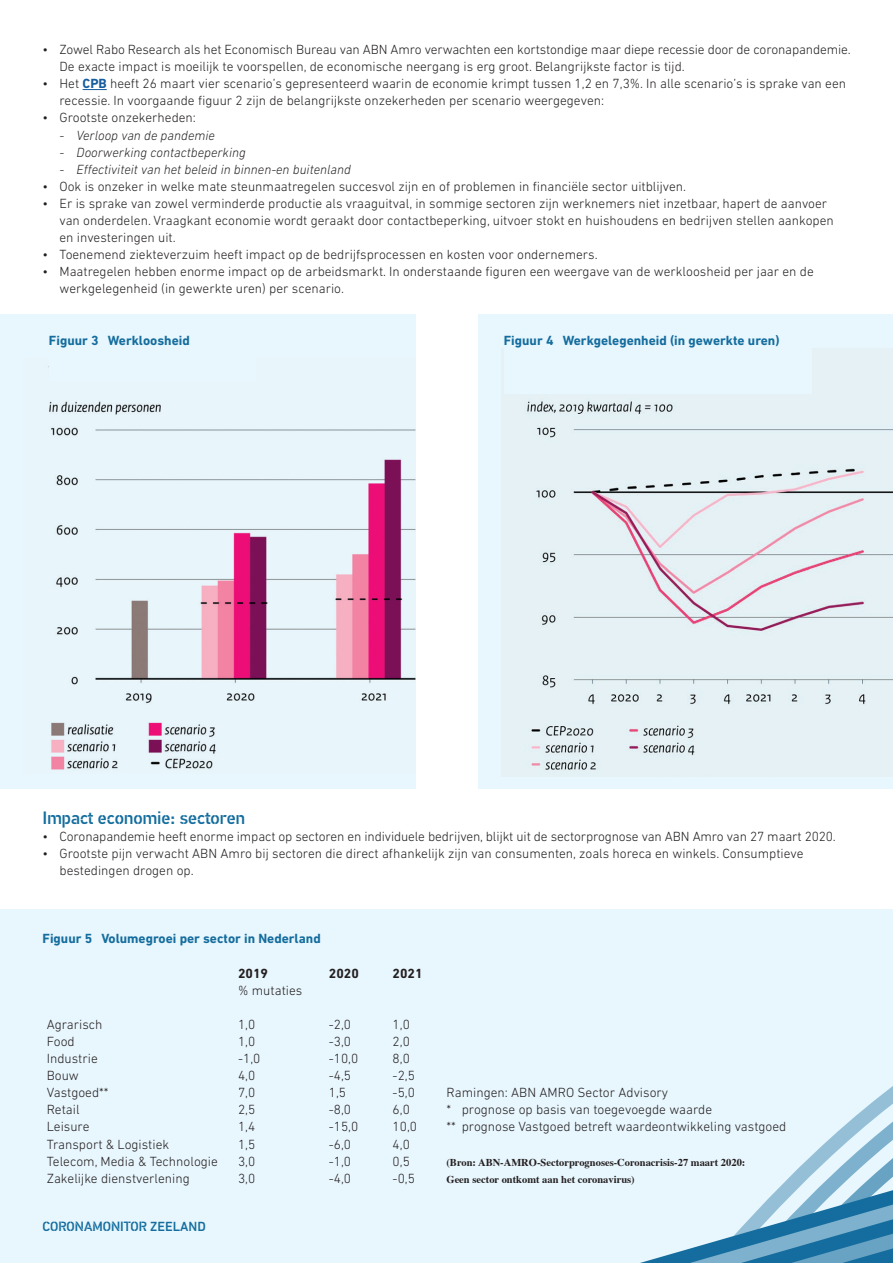
<style>
.page{position:relative;width:893px;height:1263px;background:#fff}
.page>*{position:absolute;margin:0;border:0;box-sizing:border-box;transform-origin:0 0}
.sub_tussenkop_bold{font:500 18px "PF Din Stencil";color:#146d9e}
.Brood_inspring_4{font:300 13.5px/17.1px "DIN Next LT Pro";color:#231f20}
.Brood{font:300 13.5px "DIN Next LT Pro";color:#231f20}
.Brood-2{font:italic 300 13.5px "DIN Next LT Pro";color:#231f20}
.Brood-3{font:700 13.5px "DIN Next LT Pro";color:#146d9e}
.t1{font:500 13.5px "PF Din Stencil";color:#146d9e}
.Brood-4{font:700 13.5px "DIN Next LT Pro";color:#231f20}
.Brood-5{font:700 10.5px "Times";color:#231f20}
.s1{font-weight:700;color:#175d9e}
.s2{font-family:"DIN Next LT Pro"}
</style>
<div class="page">
<svg style="left:83px;top:89px;width:24px;height:1px"></svg>
<div style="left:0;top:909px;width:893px;height:354px;background:#e8f6fd"></div>
<svg style="left:858px;top:1086px;width:35px;height:28px"></svg>
<svg style="left:832px;top:1114px;width:61px;height:23px"></svg>
<svg style="left:803px;top:1137px;width:90px;height:27px"></svg>
<svg style="left:640px;top:1164px;width:253px;height:99px"></svg>
<div style="left:0;top:314px;width:415px;height:475px;background:#e8f6fd"></div>
<img style="left:48px;top:366px;width:367px;height:404px">
<div style="left:49px;top:332px;width:206px;height:49px;background:#e8f6fd"></div>
<div style="left:478px;top:314px;width:415px;height:475px;background:#e8f6fd"></div>
<img style="left:525px;top:399px;width:368px;height:372px">
<p class="Brood_inspring_4" style="left:60px;top:41px;width:793px;text-indent:-17px">• Zowel Rabo Research als het Economisch Bureau van ABN Amro verwachten een kortstondige maar diepe recessie door de coronapandemie.<br>De exacte impact is moeilijk te voorspellen, de economische neergang is erg groot. Belangrijkste factor is tijd.</p>
<p class="Brood_inspring_4" style="left:60px;top:75px;width:788px;text-indent:-17px">• Het <span class="s1">CPB</span> heeft 26 maart vier scenario’s gepresenteerd waarin de economie krimpt tussen 1,2 en 7,3%. In alle scenario’s is sprake van een recessie. In voorgaande figuur 2 zijn de belangrijkste onzekerheden per scenario weergegeven:</p>
<p class="Brood_inspring_4" style="left:43px;top:109px;width:155px">• Grootste onzekerheden:</p>
<p class="Brood-2" style="left:60px;top:127px;width:157px">- Verloop van de pandemie</p>
<p class="Brood-2" style="left:60px;top:144px;width:188px">- Doorwerking contactbeperking</p>
<p class="Brood-2" style="left:60px;top:161px;width:293px">- Effectiviteit van het beleid in binnen-en buitenland</p>
<p class="Brood_inspring_4" style="left:43px;top:178px;width:645px">• Ook is onzeker in welke mate steunmaatregelen succesvol zijn en of problemen in financiële sector uitblijven.</p>
<p class="Brood_inspring_4" style="left:60px;top:195px;width:776px;text-indent:-17px">• Er is sprake van zowel verminderde productie als vraaguitval, in sommige sectoren zijn werknemers niet inzetbaar, hapert de aanvoer van onderdelen. Vraagkant economie wordt geraakt door contactbeperking, uitvoer stokt en huishoudens en bedrijven stellen aankopen en investeringen uit.</p>
<p class="Brood_inspring_4" style="left:43px;top:246px;width:557px">• Toenemend ziekteverzuim heeft impact op de bedrijfsprocessen en kosten voor ondernemers.</p>
<p class="Brood_inspring_4" style="left:60px;top:263px;width:756px;text-indent:-17px">• Maatregelen hebben enorme impact op de arbeidsmarkt. In onderstaande figuren een weergave van de werkloosheid per jaar en de werkgelegenheid (in gewerkte uren) per scenario.</p>
<p class="Brood-3" style="left:49px;top:332px;width:142px">Figuur 3 Werkloosheid</p>
<p class="Brood-3" style="left:504px;top:332px;width:277px">Figuur 4 Werkgelegenheid (in gewerkte uren)</p>
<p class="sub_tussenkop_bold" style="left:43px;top:807px;width:204px">Impact economie: sectoren</p>
<p class="Brood_inspring_4" style="left:43px;top:827px;width:795px">• Coronapandemie heeft enorme impact op sectoren en individuele bedrijven, blijkt uit de sectorprognose van ABN Amro van 27 maart 2020.</p>
<p class="Brood_inspring_4" style="left:60px;top:844px;width:746px;text-indent:-17px">• Grootste pijn verwacht ABN Amro bij sectoren die direct afhankelijk zijn van consumenten, zoals horeca en winkels. Consumptieve bestedingen drogen op.</p>
<p class="Brood-3" style="left:43px;top:931px;width:280px">Figuur 5 Volumegroei per sector in Nederland</p>
<p class="Brood" style="left:47px;top:1016px;width:57px">Agrarisch</p>
<p class="Brood" style="left:47px;top:1033px;width:29px">Food</p>
<p class="Brood" style="left:47px;top:1051px;width:53px">Industrie</p>
<p class="Brood" style="left:47px;top:1068px;width:34px">Bouw</p>
<p class="Brood" style="left:47px;top:1085px;width:63px">Vastgoed**</p>
<p class="Brood" style="left:47px;top:1102px;width:34px">Retail</p>
<p class="Brood" style="left:47px;top:1119px;width:44px">Leisure</p>
<p class="Brood" style="left:47px;top:1136px;width:124px">Transport &amp; Logistiek</p>
<p class="Brood" style="left:47px;top:1153px;width:173px">Telecom, Media &amp; Technologie</p>
<p class="Brood" style="left:47px;top:1170px;width:145px">Zakelijke dienstverlening</p>
<p class="Brood-4" style="left:238px;top:965px;width:32px">2019</p>
<p class="Brood" style="left:238px;top:982px;width:66px">% mutaties</p>
<p class="Brood" style="left:238px;top:1016px;width:19px">1,0</p>
<p class="Brood" style="left:238px;top:1033px;width:19px">1,0</p>
<p class="Brood" style="left:238px;top:1051px;width:24px">-1,0</p>
<p class="Brood" style="left:238px;top:1068px;width:19px">4,0</p>
<p class="Brood" style="left:238px;top:1085px;width:19px">7,0</p>
<p class="Brood" style="left:238px;top:1102px;width:19px">2,5</p>
<p class="Brood" style="left:238px;top:1119px;width:19px">1,4</p>
<p class="Brood" style="left:238px;top:1136px;width:19px">1,5</p>
<p class="Brood" style="left:238px;top:1153px;width:19px">3,0</p>
<p class="Brood" style="left:238px;top:1170px;width:19px">3,0</p>
<p class="Brood-4" style="left:329px;top:965px;width:32px">2020</p>
<p class="Brood" style="left:329px;top:1016px;width:24px">-2,0</p>
<p class="Brood" style="left:329px;top:1033px;width:24px">-3,0</p>
<p class="Brood" style="left:329px;top:1051px;width:31px">-10,0</p>
<p class="Brood" style="left:329px;top:1068px;width:24px">-4,5</p>
<p class="Brood" style="left:329px;top:1085px;width:19px">1,5</p>
<p class="Brood" style="left:329px;top:1102px;width:24px">-8,0</p>
<p class="Brood" style="left:329px;top:1119px;width:31px">-15,0</p>
<p class="Brood" style="left:329px;top:1136px;width:24px">-6,0</p>
<p class="Brood" style="left:329px;top:1153px;width:24px">-1,0</p>
<p class="Brood" style="left:329px;top:1170px;width:24px">-4,0</p>
<p class="t1" style="left:43px;top:1218px;width:165px">CORONAMONITOR <span class="s2">ZEELAND</span></p>
<p class="Brood-4" style="left:393px;top:965px;width:32px">2021</p>
<p class="Brood" style="left:393px;top:1016px;width:19px">1,0</p>
<p class="Brood" style="left:393px;top:1033px;width:19px">2,0</p>
<p class="Brood" style="left:393px;top:1051px;width:19px">8,0</p>
<p class="Brood" style="left:393px;top:1068px;width:24px">-2,5</p>
<p class="Brood" style="left:393px;top:1085px;width:24px">-5,0</p>
<p class="Brood" style="left:393px;top:1102px;width:19px">6,0</p>
<p class="Brood" style="left:393px;top:1119px;width:26px">10,0</p>
<p class="Brood" style="left:393px;top:1136px;width:19px">4,0</p>
<p class="Brood" style="left:393px;top:1153px;width:19px">0,5</p>
<p class="Brood" style="left:393px;top:1170px;width:24px">-0,5</p>
<p class="Brood" style="left:446px;top:1085px;width:223px">Ramingen: ABN AMRO Sector Advisory</p>
<p class="Brood" style="left:446px;top:1102px;width:267px">* prognose op basis van toegevoegde waarde</p>
<p class="Brood" style="left:446px;top:1119px;width:341px">** prognose Vastgoed betreft waardeontwikkeling vastgoed</p>
<p class="Brood-5" style="left:446px;top:1152px;width:300px">(Bron: ABN-AMRO-Sectorprognoses-Coronacrisis-27 maart 2020:</p>
<p class="Brood-5" style="left:446px;top:1169px;width:190px">Geen sector ontkomt aan het coronavirus)</p>
</div>
